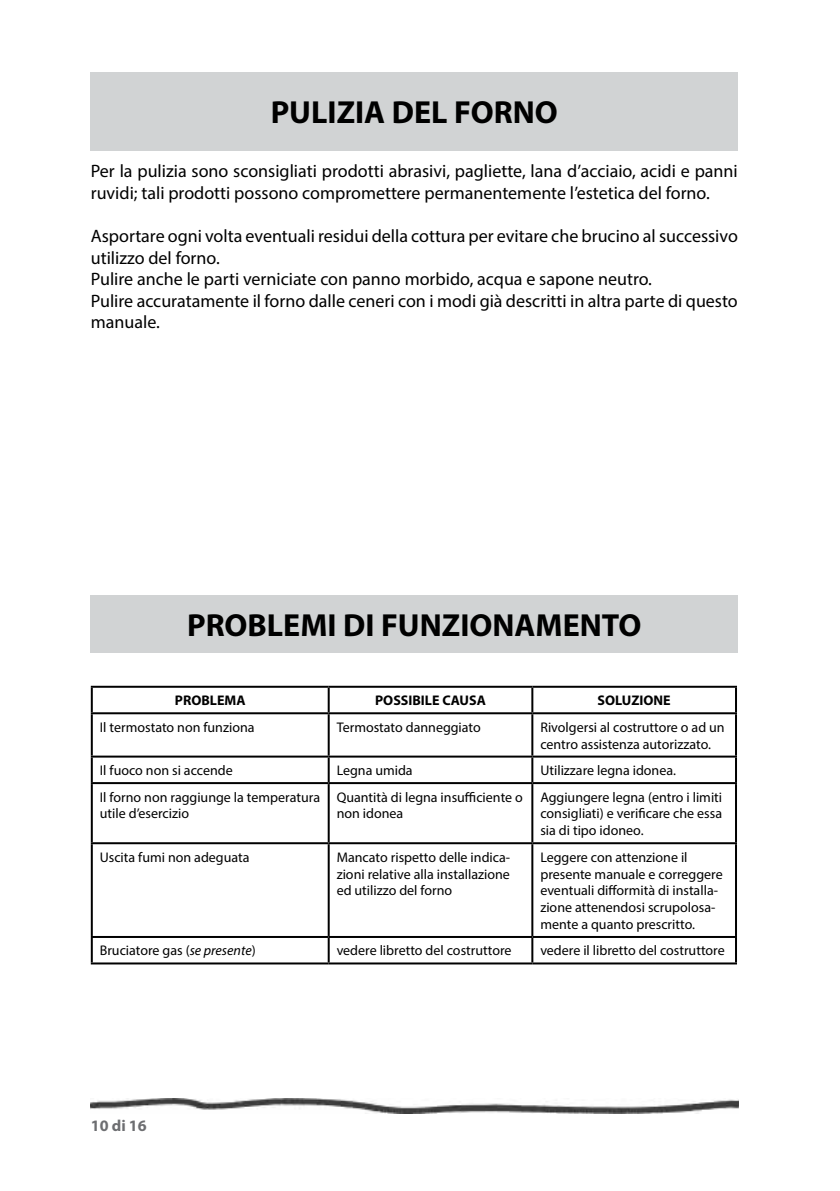
<style>
.page{position:relative;width:840px;height:1191px;background:#fff}
.page>*{position:absolute;margin:0;border:0;box-sizing:border-box;transform-origin:0 0}
.t1{font:700 32px "Myriad Pro";color:#000}
.t2{font:18px/21.6px "Myriad Pro";color:#000}
.t3{font:700 16px "Myriad Pro";color:#6d6e71}
.t4{font:14px/16.8px "Myriad Pro";color:#000}
.t5{font:700 14px "Myriad Pro";color:#000}
.s1{font-style:italic}
</style>
<div class="page">
<div style="left:91px;top:72px;width:646px;height:78px;background:#d1d3d4"></div>
<div style="left:91px;top:595px;width:646px;height:57px;background:#d1d3d4"></div>
<hr style="left:91px;top:686px;width:237px;height:2px;background:#000">
<hr style="left:91px;top:688px;width:2px;height:24px;background:#000">
<hr style="left:328px;top:686px;width:204px;height:2px;background:#000">
<hr style="left:327px;top:688px;width:2px;height:24px;background:#000">
<hr style="left:532px;top:686px;width:204px;height:2px;background:#000">
<hr style="left:531px;top:688px;width:2px;height:24px;background:#000">
<hr style="left:734px;top:688px;width:2px;height:24px;background:#000">
<hr style="left:91px;top:712px;width:237px;height:2px;background:#000">
<hr style="left:91px;top:714px;width:2px;height:41px;background:#000">
<hr style="left:328px;top:712px;width:204px;height:2px;background:#000">
<hr style="left:327px;top:714px;width:2px;height:41px;background:#000">
<hr style="left:532px;top:712px;width:204px;height:2px;background:#000">
<hr style="left:531px;top:714px;width:2px;height:41px;background:#000">
<hr style="left:734px;top:714px;width:2px;height:41px;background:#000">
<hr style="left:91px;top:755px;width:237px;height:2px;background:#000">
<hr style="left:91px;top:757px;width:2px;height:25px;background:#000">
<hr style="left:328px;top:755px;width:204px;height:2px;background:#000">
<hr style="left:327px;top:757px;width:2px;height:25px;background:#000">
<hr style="left:532px;top:755px;width:204px;height:2px;background:#000">
<hr style="left:531px;top:757px;width:2px;height:25px;background:#000">
<hr style="left:734px;top:757px;width:2px;height:25px;background:#000">
<hr style="left:91px;top:782px;width:237px;height:2px;background:#000">
<hr style="left:91px;top:784px;width:2px;height:58px;background:#000">
<hr style="left:328px;top:782px;width:204px;height:2px;background:#000">
<hr style="left:327px;top:784px;width:2px;height:58px;background:#000">
<hr style="left:532px;top:782px;width:204px;height:2px;background:#000">
<hr style="left:531px;top:784px;width:2px;height:58px;background:#000">
<hr style="left:734px;top:784px;width:2px;height:58px;background:#000">
<hr style="left:91px;top:842px;width:237px;height:2px;background:#000">
<hr style="left:91px;top:844px;width:2px;height:92px;background:#000">
<hr style="left:328px;top:842px;width:204px;height:2px;background:#000">
<hr style="left:327px;top:844px;width:2px;height:92px;background:#000">
<hr style="left:532px;top:842px;width:204px;height:2px;background:#000">
<hr style="left:531px;top:844px;width:2px;height:92px;background:#000">
<hr style="left:734px;top:844px;width:2px;height:92px;background:#000">
<hr style="left:91px;top:936px;width:237px;height:2px;background:#000">
<hr style="left:91px;top:938px;width:2px;height:24px;background:#000">
<hr style="left:328px;top:936px;width:204px;height:2px;background:#000">
<hr style="left:327px;top:938px;width:2px;height:24px;background:#000">
<hr style="left:532px;top:936px;width:204px;height:2px;background:#000">
<hr style="left:531px;top:938px;width:2px;height:24px;background:#000">
<hr style="left:734px;top:938px;width:2px;height:24px;background:#000">
<hr style="left:91px;top:962px;width:237px;height:2px;background:#000">
<hr style="left:328px;top:962px;width:204px;height:2px;background:#000">
<hr style="left:532px;top:962px;width:204px;height:2px;background:#000">
<img style="left:90px;top:1098px;width:647px;height:15px">
<h1 class="t1" style="left:270px;top:91px;width:288px">PULIZIA DEL FORNO</h1>
<p class="t2" style="left:91px;top:160px;width:648px">Per la pulizia sono sconsigliati prodotti abrasivi, pagliette, lana d’acciaio, acidi e panni ruvidi; tali prodotti possono compromettere permanentemente l’estetica del forno.</p>
<p class="t2" style="left:91px;top:225px;width:648px">Asportare ogni volta eventuali residui della cottura per evitare che brucino al successivo utilizzo del forno.<br>Pulire anche le parti verniciate con panno morbido, acqua e sapone neutro.<br>Pulire accuratamente il forno dalle ceneri con i modi già descritti in altra parte di questo manuale.</p>
<h1 class="t1" style="left:187px;top:604px;width:455px">PROBLEMI DI FUNZIONAMENTO</h1>
<p class="t5" style="left:175px;top:691px;width:72px">PROBLEMA</p>
<p class="t5" style="left:375px;top:691px;width:112px">POSSIBILE CAUSA</p>
<p class="t5" style="left:597px;top:691px;width:75px">SOLUZIONE</p>
<p class="t4" style="left:100px;top:718px;width:156px">Il termostato non funziona</p>
<p class="t4" style="left:336px;top:718px;width:146px">Termostato danneggiato</p>
<p class="t4" style="left:540px;top:718px;width:186px">Rivolgersi al costruttore o ad un centro assistenza autorizzato.</p>
<p class="t4" style="left:100px;top:762px;width:134px">Il fuoco non si accende</p>
<p class="t4" style="left:336px;top:762px;width:77px">Legna umida</p>
<p class="t4" style="left:540px;top:762px;width:137px">Utilizzare legna idonea.</p>
<p class="t4" style="left:100px;top:788px;width:222px">Il forno non raggiunge la temperatura utile d’esercizio</p>
<p class="t4" style="left:336px;top:788px;width:188px">Quantità di legna insufficiente o non idonea</p>
<p class="t4" style="left:540px;top:788px;width:183px;text-align:justify">Aggiungere legna (entro i limiti consigliati) e verificare che essa sia di tipo idoneo.</p>
<p class="t4" style="left:100px;top:848px;width:151px">Uscita fumi non adeguata</p>
<p class="t4" style="left:336px;top:848px;width:175px;text-align:justify">Mancato rispetto delle indica&shy;zioni relative alla installazione ed utilizzo del forno</p>
<p class="t4" style="left:540px;top:848px;width:184px">Leggere con attenzione il presente manuale e correggere eventuali difformità di installa&shy;zione attenendosi scrupolosa&shy;mente a quanto prescritto.</p>
<p class="t4" style="left:100px;top:942px;width:157px">Bruciatore gas (<span class="s1">se presente</span>)</p>
<p class="t4" style="left:336px;top:942px;width:176px">vedere libretto del costruttore</p>
<p class="t4" style="left:540px;top:942px;width:186px">vedere il libretto del costruttore</p>
<p class="t3" style="left:91px;top:1115px;width:57px">10 di 16</p>
</div>
